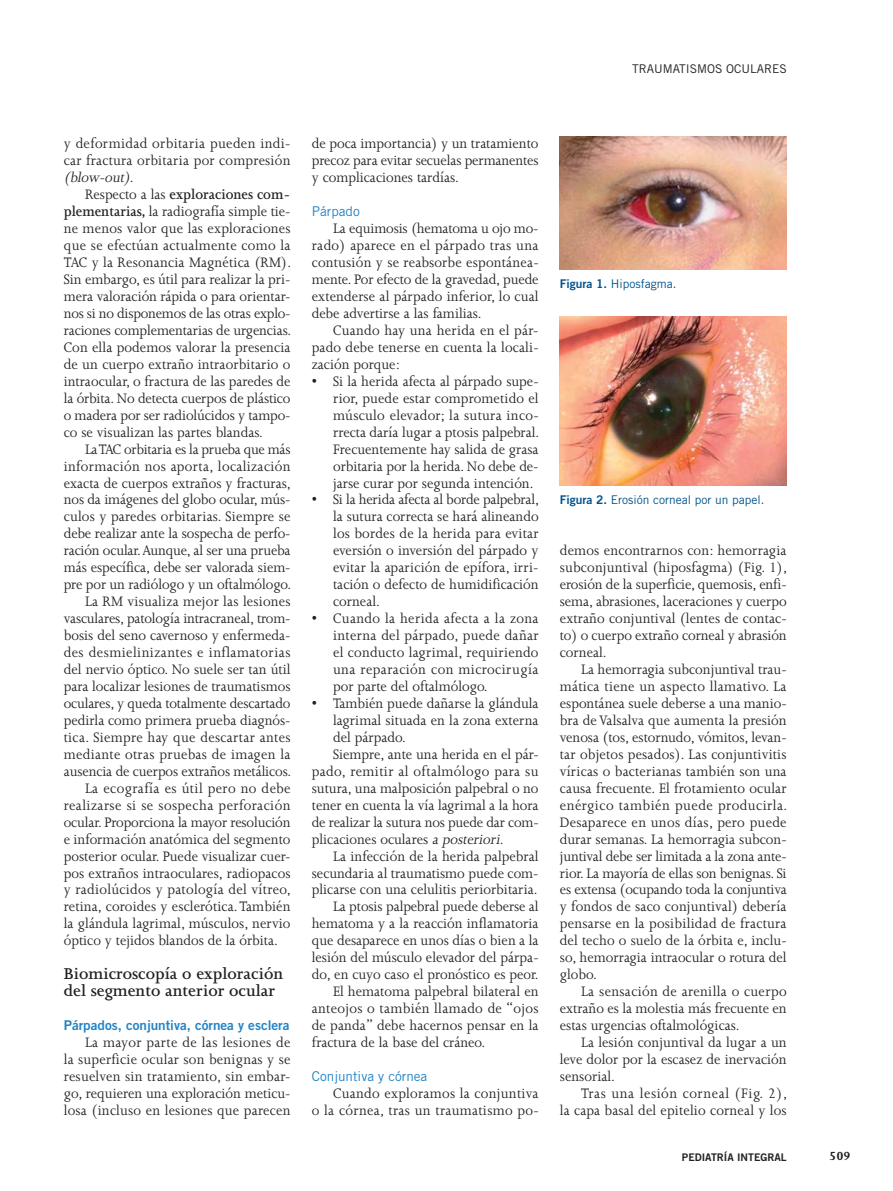
<style>
.page{position:relative;width:893px;height:1191px;background:#fff}
.page>*{position:absolute;margin:0;border:0;box-sizing:border-box;transform-origin:0 0}
.t1{font:600 18px/17px "Joanna MT Std";color:#231f20}
.t2{font:15.75px/17px "Joanna MT Std";color:#231f20;text-align:justify;scale:.95 1}
.t3{font:15.75px/17px "Joanna MT Std";letter-spacing:.02em;color:#231f20;text-align:right;scale:.95 1}
.t4{font:15.75px "Joanna MT Std";letter-spacing:.025em;color:#231f20;scale:.95 1}
.t5{font:15.75px "Joanna MT Std";letter-spacing:.03em;color:#231f20;scale:.95 1}
.t6{font:15.75px "Joanna MT Std";letter-spacing:-.02em;color:#231f20;scale:.95 1}
.t7{font:13.5px "Trade Gothic Bold Two";color:#2484c6}
.t8{font:13.5px "Trade Gothic";color:#2484c6}
.t9{font:700 13.5px "Joanna MT Std";color:#231f20}
.t10{font:12px "Trade Gothic";color:#00548e}
.t11{font:12px "Trade Gothic";color:#231f20}
.t12{font:10.5px "Trade Gothic Bold Two";color:#231f20}
.s1{font-style:italic}
.s2{font-weight:600}
.s3{font-family:"Trade Gothic Bold Two"}
</style>
<div class="page">
<img style="left:560px;top:136px;width:227px;height:134px">
<img style="left:560px;top:317px;width:227px;height:168px">
<p class="t11" style="left:632px;top:65px;width:156px">TRAUMATISMOS OCULARES</p>
<p class="t2" style="left:64px;top:136px;width:240px">y deformidad orbitaria pueden indi&shy;car fractura orbitaria por compresión <span class="s1">(blow-out)</span>.</p>
<p class="t2" style="left:64px;top:187px;width:241px;text-indent:21px">Respecto a las <span class="s2">exploraciones com&shy;plementarias,</span> la radiografía simple tie&shy;ne menos valor que las exploraciones que se efectúan actualmente como la TAC y la Resonancia Magnética (RM).<br>Sin embargo, es útil para realizar la pri&shy;mera valoración rápida o para orientar&shy;nos si no disponemos de las otras explo&shy;raciones complementarias de urgencias.<br>Con ella podemos valorar la presencia de un cuerpo extraño intraorbitario o intraocular, o fractura de las paredes de la órbita. No detecta cuerpos de plástico o madera por ser radiolúcidos y tampo&shy;co se visualizan las partes blandas.</p>
<p class="t6" style="left:85px;top:442px;width:218px">La TAC orbitaria es la prueba que más</p>
<p class="t3" style="left:64px;top:458px;width:240px">información nos aporta, localización</p>
<p class="t2" style="left:64px;top:475px;width:241px">exacta de cuerpos extraños y fracturas,</p>
<p class="t2" style="left:64px;top:492px;width:240px">nos da imágenes del globo ocular, mús-</p>
<p class="t2" style="left:64px;top:509px;width:240px">culos y paredes orbitarias. Siempre se</p>
<p class="t2" style="left:64px;top:526px;width:240px">debe realizar ante la sospecha de perfo-</p>
<p class="t2" style="left:64px;top:543px;width:240px">ración ocular. Aunque, al ser una prueba</p>
<p class="t2" style="left:64px;top:560px;width:240px">más específica, debe ser valorada siem-</p>
<p class="t2" style="left:64px;top:577px;width:241px">pre por un radiólogo y un oftalmólogo.</p>
<p class="t2" style="left:85px;top:594px;width:218px">La RM visualiza mejor las lesiones</p>
<p class="t2" style="left:64px;top:611px;width:240px">vasculares, patología intracraneal, trom-</p>
<p class="t2" style="left:64px;top:628px;width:240px">bosis del seno cavernoso y enfermeda-</p>
<p class="t5" style="left:64px;top:645px;width:240px">des desmielinizantes e inflamatorias</p>
<p class="t2" style="left:64px;top:662px;width:240px">del nervio óptico. No suele ser tan útil</p>
<p class="t2" style="left:64px;top:679px;width:240px">para localizar lesiones de traumatismos</p>
<p class="t2" style="left:64px;top:695px;width:240px">oculares, y queda totalmente descartado</p>
<p class="t2" style="left:64px;top:712px;width:240px">pedirla como primera prueba diagnós-</p>
<p class="t3" style="left:64px;top:729px;width:240px">tica. Siempre hay que descartar antes</p>
<p class="t3" style="left:64px;top:746px;width:240px">mediante otras pruebas de imagen la</p>
<p class="t2" style="left:64px;top:763px;width:241px">ausencia de cuerpos extraños metálicos.</p>
<p class="t4" style="left:85px;top:781px;width:218px">La ecografía es útil pero no debe</p>
<p class="t4" style="left:64px;top:798px;width:240px">realizarse si se sospecha perforación</p>
<p class="t2" style="left:64px;top:814px;width:240px">ocular. Proporciona la mayor resolución</p>
<p class="t2" style="left:64px;top:831px;width:240px">e información anatómica del segmento</p>
<p class="t2" style="left:64px;top:848px;width:240px">posterior ocular. Puede visualizar cuer-</p>
<p class="t2" style="left:64px;top:865px;width:240px">pos extraños intraoculares, radiopacos</p>
<p class="t3" style="left:64px;top:882px;width:241px">y radiolúcidos y patología del vítreo,</p>
<p class="t2" style="left:64px;top:899px;width:240px">retina, coroides y esclerótica. También</p>
<p class="t2" style="left:64px;top:916px;width:240px">la glándula lagrimal, músculos, nervio</p>
<p class="t2" style="left:64px;top:933px;width:227px">óptico y tejidos blandos de la órbita.</p>
<p class="t1" style="left:64px;top:966px;width:221px">Biomicroscopía o exploración del segmento anterior ocular</p>
<p class="t7" style="left:64px;top:1020px;width:227px">Párpados, conjuntiva, córnea y esclera</p>
<p class="t2" style="left:64px;top:1034px;width:240px;text-indent:21px">La mayor parte de las lesiones de la superficie ocular son benignas y se resuelven sin tratamiento, sin embar&shy;go, requieren una exploración meticu&shy;losa (incluso en lesiones que parecen</p>
<p class="t2" style="left:312px;top:136px;width:240px">de poca importancia) y un tratamiento precoz para evitar secuelas permanentes y complicaciones tardías.</p>
<p class="t8" style="left:312px;top:207px;width:50px">Párpado</p>
<p class="t2" style="left:312px;top:221px;width:240px;text-indent:21px">La equimosis (hematoma u ojo mo&shy;rado) aparece en el párpado tras una contusión y se reabsorbe espontánea&shy;mente. Por efecto de la gravedad, puede extenderse al párpado inferior, lo cual debe advertirse a las familias.</p>
<p class="t2" style="left:312px;top:323px;width:240px;text-indent:21px">Cuando hay una herida en el pár&shy;pado debe tenerse en cuenta la locali&shy;zación porque:</p>
<p class="t2" style="left:333px;top:373px;width:218px;text-indent:-21px">• Si la herida afecta al párpado supe&shy;rior, puede estar comprometido el músculo elevador; la sutura inco&shy;rrecta daría lugar a ptosis palpebral.<br>Frecuentemente hay salida de grasa orbitaria por la herida. No debe de&shy;jarse curar por segunda intención.</p>
<p class="t2" style="left:333px;top:492px;width:218px;text-indent:-21px">• Si la herida afecta al borde palpebral, la sutura correcta se hará alineando los bordes de la herida para evitar eversión o inversión del párpado y evitar la aparición de epífora, irri&shy;tación o defecto de humidificación corneal.</p>
<p class="t2" style="left:333px;top:611px;width:218px;text-indent:-21px">• Cuando la herida afecta a la zona interna del párpado, puede dañar el conducto lagrimal, requiriendo una reparación con microcirugía por parte del oftalmólogo.</p>
<p class="t2" style="left:312px;top:695px;width:240px">• También puede dañarse la glándula</p>
<p class="t2" style="left:333px;top:712px;width:218px">lagrimal situada en la zona externa</p>
<p class="t2" style="left:333px;top:729px;width:78px">del párpado.</p>
<p class="t2" style="left:333px;top:746px;width:218px">Siempre, ante una herida en el pár-</p>
<p class="t4" style="left:312px;top:764px;width:240px">pado, remitir al oftalmólogo para su</p>
<p class="t2" style="left:312px;top:780px;width:240px">sutura, una malposición palpebral o no</p>
<p class="t2" style="left:312px;top:797px;width:240px">tener en cuenta la vía lagrimal a la hora</p>
<p class="t2" style="left:312px;top:814px;width:240px">de realizar la sutura nos puede dar com-</p>
<p class="t2" style="left:312px;top:831px;width:206px">plicaciones oculares <span class="s1">a posteriori.</span></p>
<p class="t2" style="left:333px;top:848px;width:218px">La infección de la herida palpebral</p>
<p class="t2" style="left:312px;top:865px;width:240px">secundaria al traumatismo puede com-</p>
<p class="t2" style="left:312px;top:882px;width:239px">plicarse con una celulitis periorbitaria.</p>
<p class="t2" style="left:333px;top:899px;width:218px">La ptosis palpebral puede deberse al</p>
<p class="t2" style="left:312px;top:916px;width:240px">hematoma y a la reacción inflamatoria</p>
<p class="t2" style="left:312px;top:933px;width:240px">que desaparece en unos días o bien a la</p>
<p class="t2" style="left:312px;top:950px;width:240px">lesión del músculo elevador del párpa-</p>
<p class="t2" style="left:312px;top:967px;width:240px">do, en cuyo caso el pronóstico es peor.</p>
<p class="t2" style="left:333px;top:984px;width:218px">El hematoma palpebral bilateral en</p>
<p class="t3" style="left:312px;top:1001px;width:240px">anteojos o también llamado de “ojos</p>
<p class="t2" style="left:312px;top:1018px;width:240px">de panda” debe hacernos pensar en la</p>
<p class="t2" style="left:312px;top:1034px;width:184px">fractura de la base del cráneo.</p>
<p class="t8" style="left:312px;top:1071px;width:117px">Conjuntiva y córnea</p>
<p class="t3" style="left:312px;top:1085px;width:240px">Cuando exploramos la conjuntiva<br>o la córnea, tras un traumatismo po-</p>
<p class="t10" style="left:560px;top:279px;width:118px"><span class="s3">Figura 1.</span> Hiposfagma.</p>
<p class="t10" style="left:560px;top:495px;width:206px"><span class="s3">Figura 2.</span> Erosión corneal por un papel.</p>
<p class="t2" style="left:560px;top:543px;width:241px">demos encontrarnos con: hemorragia subconjuntival (hiposfagma) (Fig. 1), erosión de la superficie, quemosis, enfi&shy;sema, abrasiones, laceraciones y cuerpo extraño conjuntival (lentes de contac&shy;to) o cuerpo extraño corneal y abrasión corneal.</p>
<p class="t2" style="left:560px;top:662px;width:241px;text-indent:21px">La hemorragia subconjuntival trau&shy;mática tiene un aspecto llamativo. La espontánea suele deberse a una manio&shy;bra de Valsalva que aumenta la presión venosa (tos, estornudo, vómitos, levan&shy;tar objetos pesados). Las conjuntivitis víricas o bacterianas también son una causa frecuente. El frotamiento ocular enérgico también puede producirla.<br>Desaparece en unos días, pero puede durar semanas. La hemorragia subcon&shy;juntival debe ser limitada a la zona ante&shy;rior. La mayoría de ellas son benignas. Si es extensa (ocupando toda la conjuntiva y fondos de saco conjuntival) debería pensarse en la posibilidad de fractura del techo o suelo de la órbita e, inclu&shy;so, hemorragia intraocular o rotura del globo.</p>
<p class="t2" style="left:560px;top:984px;width:240px;text-indent:21px">La sensación de arenilla o cuerpo extraño es la molestia más frecuente en estas urgencias oftalmológicas.</p>
<p class="t2" style="left:560px;top:1034px;width:240px;text-indent:21px">La lesión conjuntival da lugar a un leve dolor por la escasez de inervación sensorial.</p>
<p class="t2" style="left:560px;top:1085px;width:241px;text-align:right">Tras una lesión corneal (Fig. 2),<br>la capa basal del epitelio corneal y los</p>
<p class="t12" style="left:682px;top:1153px;width:106px">PEDIATRÍA INTEGRAL</p>
<p class="t9" style="left:829px;top:1150px;width:23px">509</p>
</div>
